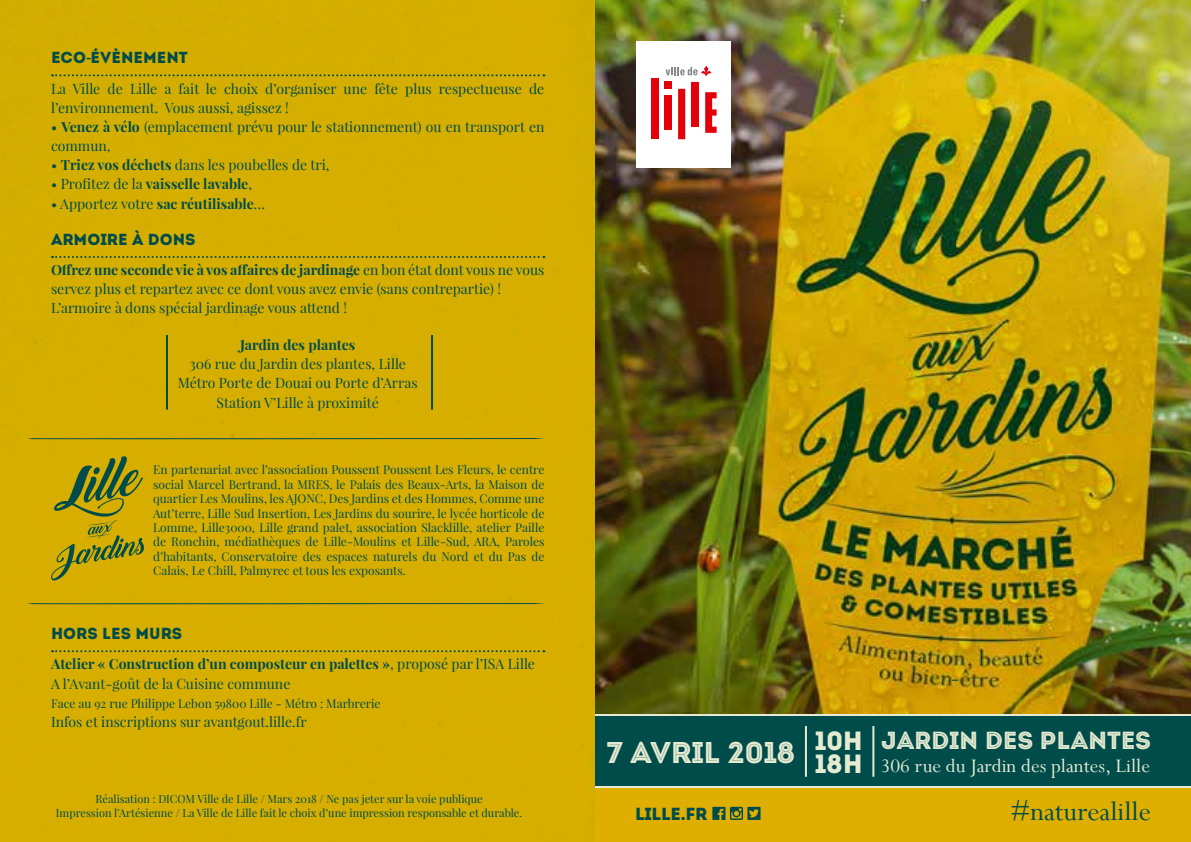
<style>
.page{position:relative;width:1191px;height:842px;background:#fff}
.page>*{position:absolute;margin:0;border:0;box-sizing:border-box;transform-origin:0 0}
.t1{font:30px "Intro Inline";letter-spacing:-.01em;color:#e5ebd1}
.t2{font:29.8px "Perpetua";color:#004c4b}
.t3{font:26.4px/22.6px "Intro";letter-spacing:-.015em;color:#e5ebd1}
.t4{font:24.6px "Intro Inline";letter-spacing:-.01em;color:#e5ebd1}
.t5{font:21.4px "Perpetua";color:#e5ebd1}
.t6{font:18px "Playfair Display";color:#004c4b}
.t7{font:17.4px "Intro";letter-spacing:-.015em;color:#004c4b}
.t8{font:16px "Intro";color:#004c4b}
.t9{font:14px/19.2px "Playfair Display";color:#004c4b}
.t10{font:700 14px "Playfair Display";color:#004c4b}
.t11{font:12px/14.4px "Playfair Display";color:#004c4b;text-align:justify}
.t12{font:11px/14px "Playfair Display";color:#004c4b;text-align:center}
.s1{font-weight:700}
.s2{font-weight:400}
</style>
<div class="page">
<div style="left:0;top:0;width:595px;height:842px;background:#d6ae00"></div>
<svg style="left:22px;top:603px;width:528px;height:2px"></svg>
<svg style="left:22px;top:438px;width:528px;height:2px"></svg>
<svg style="left:52px;top:650px;width:492px;height:2px"></svg>
<svg style="left:52px;top:74px;width:492px;height:2px"></svg>
<svg style="left:52px;top:256px;width:492px;height:2px"></svg>
<hr style="left:166px;top:335px;width:2px;height:75px;background:#004c4b">
<hr style="left:431px;top:335px;width:2px;height:75px;background:#004c4b">
<img style="left:595px;top:0;width:596px;height:714px">
<svg style="left:595px;top:714px;width:596px;height:75px;background:#e3dea7"></svg>
<div style="left:595px;top:716px;width:596px;height:70px;background:#004c4b"></div>
<div style="left:595px;top:789px;width:596px;height:53px;background:#deae00"></div>
<hr style="left:805px;top:726px;width:2px;height:51px;background:#e5ebd1">
<hr style="left:872px;top:726px;width:2px;height:51px;background:#e5ebd1">
<svg style="left:712px;top:807px;width:48px;height:13px"></svg>
<div style="left:637px;top:41px;width:94px;height:127px;background:#fff"></div>
<div style="left:651px;top:78px;width:7px;height:61px;background:#e3000b"></div>
<div style="left:678px;top:89px;width:7px;height:50px;background:#e3000b"></div>
<div style="left:691px;top:82px;width:8px;height:44px;background:#e3000b"></div>
<div style="left:664px;top:95px;width:7px;height:35px;background:#e3000b"></div>
<div style="left:664px;top:82px;width:7px;height:7px;background:#e3000b"></div>
<svg style="left:705px;top:92px;width:11px;height:41px"></svg>
<svg style="left:665px;top:66px;width:46px;height:10px"></svg>
<svg style="left:51px;top:456px;width:93px;height:124px;background:#a9990f"></svg>
<p class="t8" style="left:51px;top:48px;width:138px">ECO-ÉVÈNEMENT</p>
<p class="t9" style="left:51px;top:79px;width:495px">La Ville de Lille a fait le choix d’organiser une fête plus respectueuse de l’environnement. Vous aussi, agissez !</p>
<p class="t9" style="left:51px;top:117px;width:495px">• <span class="s1">Venez à vélo</span> (emplacement prévu pour le stationnement) ou en transport en commun,</p>
<p class="t9" style="left:51px;top:155px;width:280px">• <span class="s1">Triez vos déchets</span> dans les poubelles de tri,</p>
<p class="t10" style="left:51px;top:175px;width:202px"><span class="s2">• Profitez de la</span> vaisselle lavable<span class="s2">,</span></p>
<p class="t9" style="left:51px;top:194px;width:216px">• Apportez votre <span class="s1">sac réutilisable</span>…</p>
<p class="t8" style="left:51px;top:229px;width:146px">ARMOIRE À DONS</p>
<p class="t9" style="left:51px;top:260px;width:495px"><span class="s1">Offrez une seconde vie à vos affaires de jardinage</span> en bon état dont vous ne vous servez plus et repartez avec ce dont vous avez envie (sans contrepartie) !<br>L’armoire à dons spécial jardinage vous attend !</p>
<p class="t10" style="left:240px;top:336px;width:117px">Jardin des plantes</p>
<p class="t9" style="left:178px;top:354px;width:241px;text-align:center">306 rue du Jardin des plantes, Lille<br>Métro Porte de Douai ou Porte d’Arras<br>Station V’Lille à proximité</p>
<p class="t11" style="left:153px;top:463px;width:393px">En partenariat avec l’association Poussent Poussent Les Fleurs, le centre social Marcel Bertrand, la MRES, le Palais des Beaux-Arts, la Maison de quartier Les Moulins, les AJONC, Des Jardins et des Hommes, Comme une Aut’terre, Lille Sud Insertion, Les Jardins du sourire, le lycée horticole de Lomme, Lille3000, Lille grand palet, association Slacklille, atelier Paille de Ronchin, médiathèques de Lille-Moulins et Lille-Sud, ARA, Paroles d’habitants, Conservatoire des espaces naturels du Nord et du Pas de Calais, Le Chill, Palmyrec et tous les exposants.</p>
<p class="t8" style="left:51px;top:624px;width:133px">HORS LES MURS</p>
<p class="t9" style="left:51px;top:654px;width:485px"><span class="s1">Atelier « Construction d’un composteur en palettes »</span>, proposé par l’ISA Lille<br>A l’Avant-goût de la Cuisine commune</p>
<p class="t11" style="left:51px;top:696px;width:331px">Face au 92 rue Philippe Lebon 59800 Lille - Métro : Marbrerie</p>
<p class="t9" style="left:51px;top:712px;width:257px">Infos et inscriptions sur avantgout.lille.fr</p>
<p class="t12" style="left:56px;top:792px;width:468px">Réalisation : DICOM Ville de Lille / Mars 2018 / Ne pas jeter sur la voie publique<br>Impression l’Artésienne / La Ville de Lille fait le choix d’une impression responsable et durable.</p>
<h1 class="t1" style="left:607px;top:734px;width:190px">7 AVRIL 2018</h1>
<p class="t7" style="left:635px;top:803px;width:74px">LILLE.FR</p>
<h3 class="t3" style="left:815px;top:729px;width:49px">10H<br>18H</h3>
<p class="t6" style="left:950px;top:666px;width:10px">-</p>
<h3 class="t4" style="left:880px;top:726px;width:272px">JARDIN DES PLANTES</h3>
<h3 class="t5" style="left:880px;top:752px;width:271px">306 rue du Jardin des plantes, Lille</h3>
<h2 class="t2" style="left:1010px;top:793px;width:142px">#naturealille</h2>
</div>
